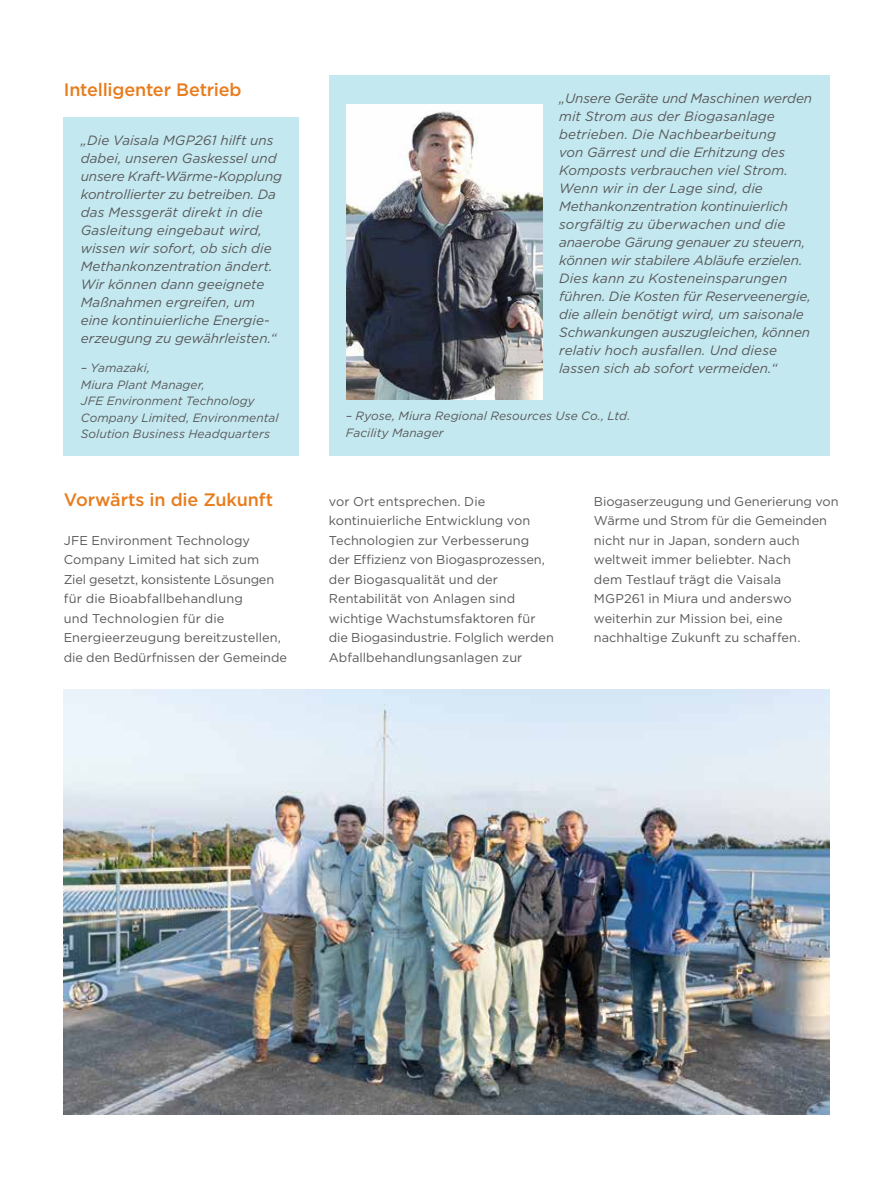
<style>
.page{position:relative;width:893px;height:1191px;background:#fff}
.page>*{position:absolute;margin:0;border:0;box-sizing:border-box;transform-origin:0 0}
.t1{font:500 18px "Gotham";letter-spacing:-.01em;color:#e87d1e}
.t2{font:italic 13.5px/18px "Gotham";color:#58595b}
.t3{font:12.75px/19.5px "Gotham";color:#58595b}
.t4{font:italic 12px/16.5px "Gotham";letter-spacing:.005em;color:#58595b}
</style>
<div class="page">
<div style="left:64px;top:117px;width:235px;height:338px;background:#c4e8ef"></div>
<img style="left:64px;top:689px;width:765px;height:425px">
<div style="left:329px;top:75px;width:500px;height:381px;background:#c4e8ef"></div>
<img style="left:347px;top:104px;width:195px;height:295px">
<h1 class="t1" style="left:64px;top:78px;width:179px">Intelligenter Betrieb</h1>
<p class="t2" style="left:81px;top:131px;width:203px">„Die Vaisala MGP261 hilft uns dabei, unseren Gaskessel und unsere Kraft-Wärme-Kopplung kontrollierter zu betreiben. Da das Messgerät direkt in die<br>Gasleitung eingebaut wird, wissen wir sofort, ob sich die<br>Methankonzentration ändert.<br>Wir können dann geeignete<br>Maßnahmen ergreifen, um eine kontinuierliche Energie&shy;erzeugung zu gewährleisten.“</p>
<p class="t4" style="left:81px;top:359px;width:199px">– Yamazaki,<br>Miura Plant Manager,<br>JFE Environment Technology<br>Company Limited, Environmental<br>Solution Business Headquarters</p>
<h1 class="t1" style="left:64px;top:487px;width:211px">Vorwärts in die Zukunft</h1>
<p class="t3" style="left:64px;top:530px;width:225px">JFE Environment Technology<br>Company Limited hat sich zum<br>Ziel gesetzt, konsistente Lösungen für die Bioabfallbehandlung<br>und Technologien für die<br>Energieerzeugung bereitzustellen, die den Bedürfnissen der Gemeinde</p>
<p class="t2" style="left:559px;top:89px;width:255px">„Unsere Geräte und Maschinen werden mit Strom aus der Biogasanlage betrieben. Die Nachbearbeitung<br>von Gärrest und die Erhitzung des Komposts verbrauchen viel Strom.<br>Wenn wir in der Lage sind, die Methankonzentration kontinuierlich sorgfältig zu überwachen und die anaerobe Gärung genauer zu steuern, können wir stabilere Abläufe erzielen.<br>Dies kann zu Kosteneinsparungen führen. Die Kosten für Reserveenergie, die allein benötigt wird, um saisonale Schwankungen auszugleichen, können relativ hoch ausfallen. Und diese lassen sich ab sofort vermeiden.“</p>
<p class="t4" style="left:346px;top:407px;width:286px">– Ryose, Miura Regional Resources Use Co., Ltd.<br>Facility Manager</p>
<p class="t3" style="left:329px;top:491px;width:227px">vor Ort entsprechen. Die kontinuierliche Entwicklung von<br>Technologien zur Verbesserung<br>der Effizienz von Biogasprozessen, der Biogasqualität und der<br>Rentabilität von Anlagen sind wichtige Wachstumsfaktoren für die Biogasindustrie. Folglich werden<br>Abfallbehandlungsanlagen zur</p>
<p class="t3" style="left:594px;top:491px;width:246px">Biogaserzeugung und Generierung von<br>Wärme und Strom für die Gemeinden nicht nur in Japan, sondern auch weltweit immer beliebter. Nach<br>dem Testlauf trägt die Vaisala<br>MGP261 in Miura und anderswo weiterhin zur Mission bei, eine nachhaltige Zukunft zu schaffen.</p>
</div>
